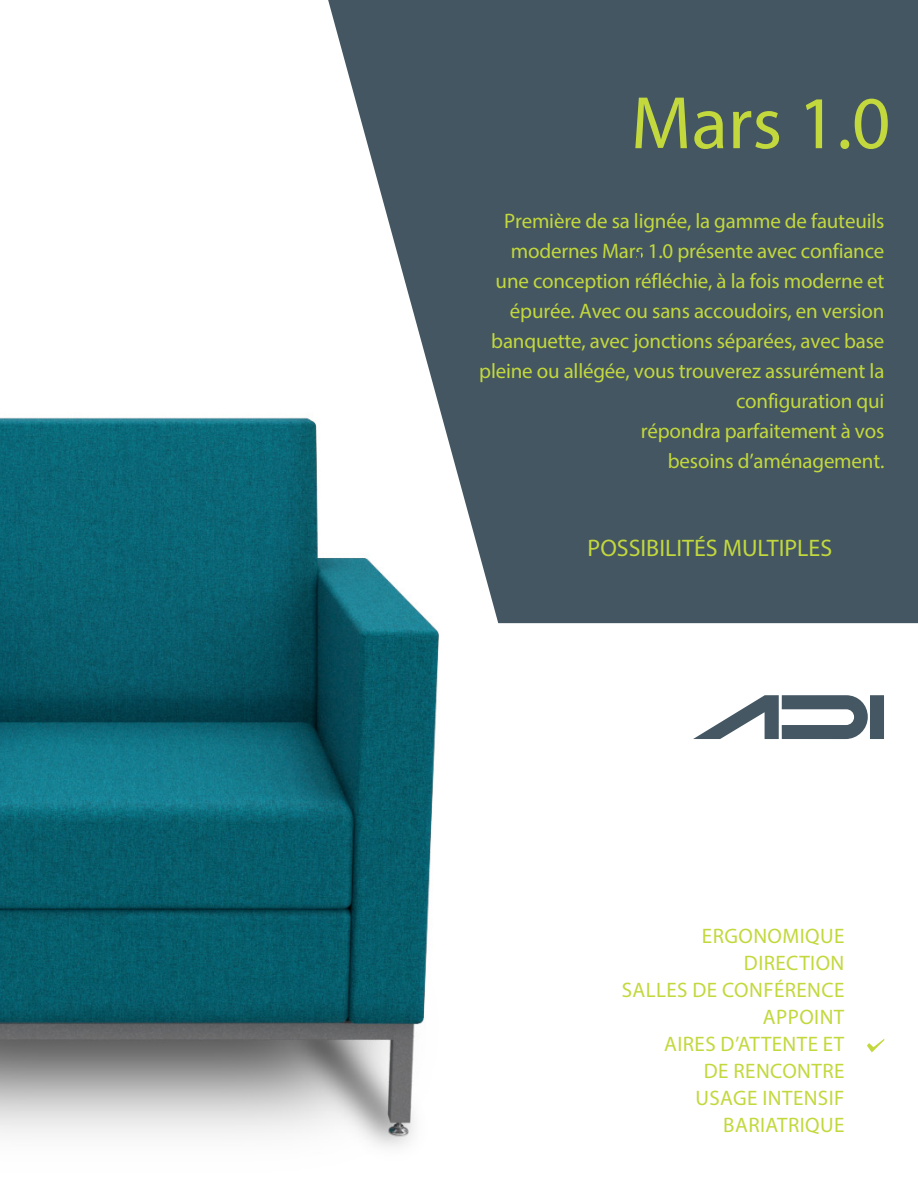
<style>
.page{position:relative;width:918px;height:1188px;background:#fff}
.page>*{position:absolute;margin:0;border:0;box-sizing:border-box;transform-origin:0 0}
.t1{font:75px "Myriad Pro";color:#c3d83d}
.t2{font:24px "Myriad Pro";color:#c3d83d}
.t3{font:21px/30px "Myriad Pro";letter-spacing:-.01em;color:#c3d83d;text-align:right}
.t4{font:21px/27px "Myriad Pro";letter-spacing:.02em;color:#c3d83d;text-align:right}
</style>
<div class="page">
<img style="left:0;top:417px;width:603px;height:730px">
<svg style="left:867px;top:1039px;width:17px;height:13px"></svg>
<svg style="left:328px;top:0;width:590px;height:623px;background:#5b6c76"></svg>
<div style="left:870px;top:695px;width:14px;height:44px;background:#445762"></div>
<svg style="left:693px;top:695px;width:175px;height:44px"></svg>
<svg style="left:637px;top:252px;width:4px;height:6px"></svg>
<p class="t1" style="left:631px;top:77px;width:261px">Mars 1.0</p>
<p class="t3" style="left:479px;top:206px;width:407px">Première de sa lignée, la gamme de fauteuils modernes Mars 1.0 présente avec confiance une conception réfléchie, à la fois moderne et épurée. Avec ou sans accoudoirs, en version banquette, avec jonctions séparées, avec base pleine ou allégée, vous trouverez assurément la configuration qui</p>
<p class="t3" style="left:641px;top:416px;width:245px">répondra parfaitement à vos</p>
<p class="t3" style="left:668px;top:446px;width:218px">besoins d’aménagement.</p>
<p class="t2" style="left:588px;top:533px;width:246px">POSSIBILITÉS MULTIPLES</p>
<p class="t4" style="left:702px;top:922px;width:144px">ERGONOMIQUE</p>
<p class="t4" style="left:744px;top:949px;width:102px">DIRECTION</p>
<p class="t4" style="left:622px;top:976px;width:224px">SALLES DE CONFÉRENCE</p>
<p class="t4" style="left:763px;top:1003px;width:83px">APPOINT</p>
<p class="t4" style="left:664px;top:1030px;width:182px">AIRES D’ATTENTE ET<br>DE RENCONTRE</p>
<p class="t4" style="left:696px;top:1084px;width:150px">USAGE INTENSIF</p>
<p class="t4" style="left:723px;top:1111px;width:123px">BARIATRIQUE</p>
</div>
